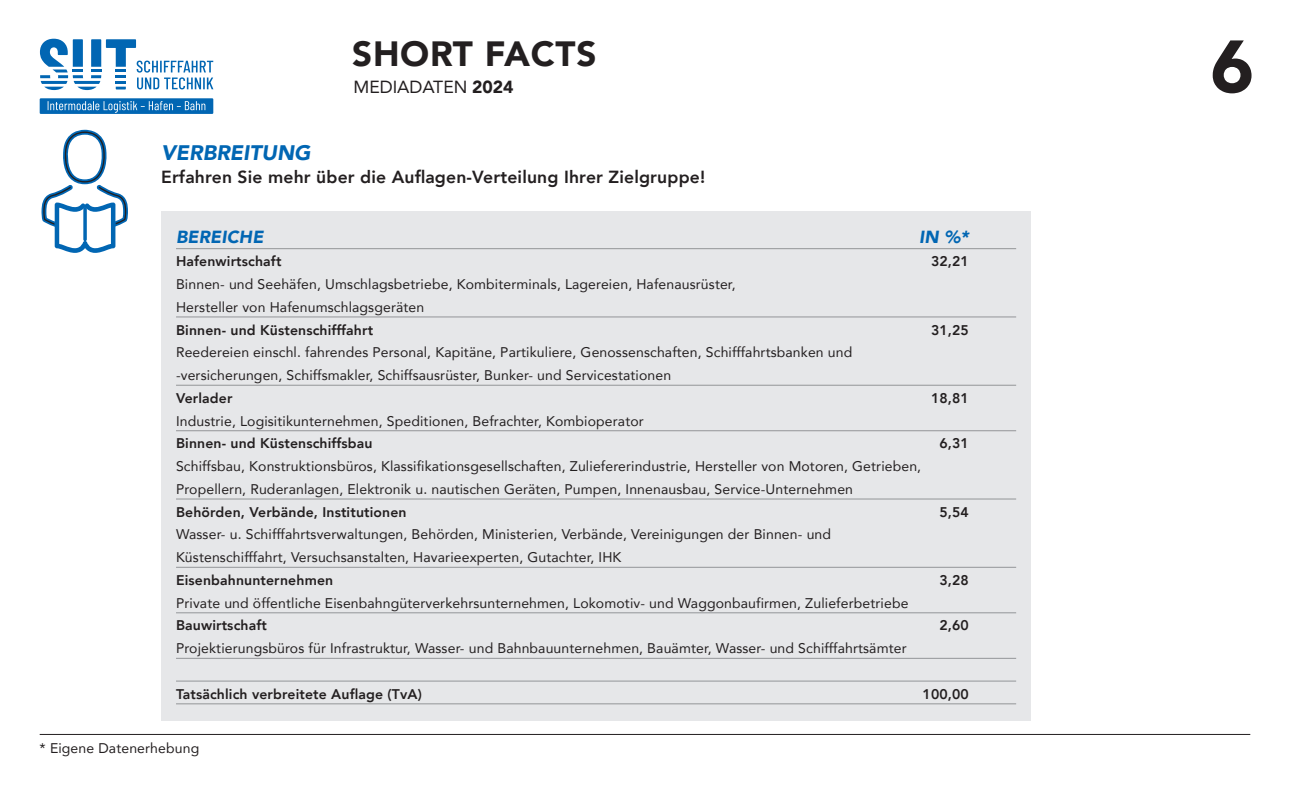
<style>
.page{position:relative;width:1290px;height:794px;background:#fff}
.page>*{position:absolute;margin:0;border:0;box-sizing:border-box;transform-origin:0 0}
.t1{font:900 73.5px "Avenir";color:#231f20}
.t2{font:900 35px "Avenir";letter-spacing:.02em;color:#231f20}
.t3{font:italic 900 21px "Avenir";color:#0166b3}
.t4{font:800 17.5px "Avenir";letter-spacing:.01em;color:#231f20}
.t5{font:17.5px "Avenir";color:#231f20}
.t6{font:italic 900 17.5px "Avenir";letter-spacing:.01em;color:#0166b3}
.t7{font:14px/22.8px "Avenir";letter-spacing:.01em;color:#231f20}
.t8{font:800 14px "Avenir";letter-spacing:.01em;color:#231f20}
.s1{font-weight:900}
</style>
<div class="page">
<hr style="left:40px;top:734px;width:1210px;height:1px;background:#231f20">
<svg style="left:40px;top:39px;width:173px;height:51px"></svg>
<div style="left:40px;top:98px;width:173px;height:16px;background:#0166b3"></div>
<svg style="left:41px;top:101px;width:164px;height:152px"></svg>
<div style="left:161px;top:211px;width:870px;height:509px;background:#e6e7e9"></div>
<hr style="left:176px;top:248px;width:840px;height:1px;background:#939598">
<hr style="left:176px;top:317px;width:840px;height:1px;background:#939598">
<hr style="left:176px;top:385px;width:840px;height:1px;background:#939598">
<hr style="left:176px;top:430px;width:840px;height:1px;background:#939598">
<hr style="left:176px;top:499px;width:840px;height:1px;background:#939598">
<hr style="left:176px;top:567px;width:840px;height:1px;background:#939598">
<hr style="left:176px;top:612px;width:840px;height:1px;background:#939598">
<hr style="left:176px;top:658px;width:840px;height:1px;background:#939598">
<hr style="left:176px;top:681px;width:840px;height:1px;background:#939598">
<hr style="left:176px;top:703px;width:840px;height:1px;background:#939598">
<h2 class="t2" style="left:352px;top:24px;width:246px">SHORT FACTS</h2>
<p class="t5" style="left:353px;top:73px;width:162px">MEDIADATEN <span class="s1">2024</span></p>
<p class="t3" style="left:161px;top:135px;width:151px">VERBREITUNG</p>
<p class="t4" style="left:161px;top:163px;width:546px">Erfahren Sie mehr über die Auflagen-Verteilung Ihrer Zielgruppe!</p>
<p class="t6" style="left:176px;top:223px;width:89px">BEREICHE</p>
<p class="t6" style="left:919px;top:223px;width:51px">IN %*</p>
<p class="t8" style="left:176px;top:250px;width:107px">Hafenwirtschaft</p>
<p class="t8" style="left:931px;top:250px;width:39px">32,21</p>
<p class="t7" style="left:176px;top:272px;width:561px">Binnen- und Seehäfen, Umschlagsbetriebe, Kombiterminals, Lagereien, Hafenausrüster,<br>Hersteller von Hafenumschlagsgeräten</p>
<p class="t8" style="left:176px;top:319px;width:199px">Binnen- und Küstenschifffahrt</p>
<p class="t8" style="left:931px;top:319px;width:39px">31,25</p>
<p class="t7" style="left:176px;top:341px;width:678px">Reedereien einschl. fahrendes Personal, Kapitäne, Partikuliere, Genossenschaften, Schifffahrtsbanken und -versicherungen, Schiffsmakler, Schiffsausrüster, Bunker- und Servicestationen</p>
<p class="t8" style="left:176px;top:387px;width:58px">Verlader</p>
<p class="t8" style="left:931px;top:387px;width:39px">18,81</p>
<p class="t7" style="left:176px;top:409px;width:469px">Industrie, Logisitikunternehmen, Speditionen, Befrachter, Kombioperator</p>
<p class="t8" style="left:176px;top:432px;width:198px">Binnen- und Küstenschiffsbau</p>
<p class="t8" style="left:939px;top:432px;width:31px">6,31</p>
<p class="t7" style="left:176px;top:454px;width:747px">Schiffsbau, Konstruktionsbüros, Klassifikationsgesellschaften, Zuliefererindustrie, Hersteller von Motoren, Getrieben,<br>Propellern, Ruderanlagen, Elektronik u. nautischen Geräten, Pumpen, Innenausbau, Service-Unternehmen</p>
<p class="t8" style="left:176px;top:501px;width:232px">Behörden, Verbände, Institutionen</p>
<p class="t8" style="left:939px;top:501px;width:31px">5,54</p>
<p class="t7" style="left:176px;top:523px;width:656px">Wasser- u. Schifffahrtsverwaltungen, Behörden, Ministerien, Verbände, Vereinigungen der Binnen- und<br>Küstenschifffahrt, Versuchsanstalten, Havarieexperten, Gutachter, IHK</p>
<p class="t8" style="left:176px;top:569px;width:159px">Eisenbahnunternehmen</p>
<p class="t8" style="left:939px;top:569px;width:31px">3,28</p>
<p class="t7" style="left:176px;top:591px;width:734px">Private und öffentliche Eisenbahngüterverkehrsunternehmen, Lokomotiv- und Waggonbaufirmen, Zulieferbetriebe</p>
<p class="t8" style="left:176px;top:614px;width:92px">Bauwirtschaft</p>
<p class="t8" style="left:939px;top:614px;width:31px">2,60</p>
<p class="t7" style="left:176px;top:636px;width:732px">Projektierungsbüros für Infrastruktur, Wasser- und Bahnbauunternehmen, Bauämter, Wasser- und Schifffahrtsämter</p>
<p class="t8" style="left:176px;top:683px;width:247px">Tatsächlich verbreitete Auflage (TvA)</p>
<p class="t8" style="left:922px;top:683px;width:48px">100,00</p>
<p class="t7" style="left:40px;top:736px;width:161px">* Eigene Datenerhebung</p>
<h1 class="t1" style="left:1210px;top:4px;width:45px">6</h1>
</div>
